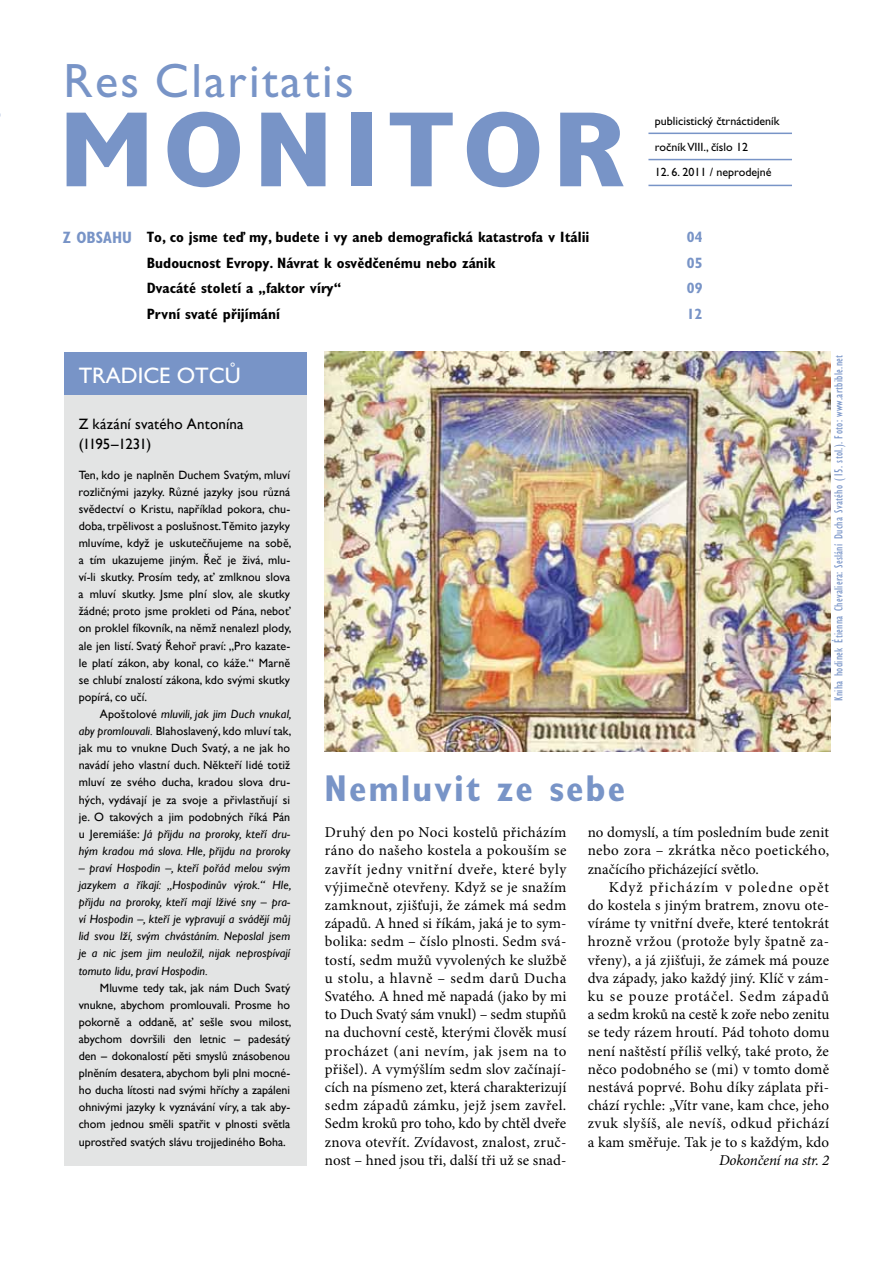
<style>
.page{position:relative;width:893px;height:1263px;background:#fff}
.page>*{position:absolute;margin:0;border:0;box-sizing:border-box;transform-origin:0 0}
.t1{font:700 condensed 107.7px "Gill Sans Std";letter-spacing:.05em;color:#7894c7;scale:1.25 1}
.t2{font:48.3px "Gill Sans Std";letter-spacing:.05em;color:#7894c7}
.t3{font:700 condensed 37.5px "Gill Sans Std";letter-spacing:.05em;color:#7894c7}
.t4{font:22.5px "Gill Sans Std";color:#fff}
.t5{font:15px/18.1px "Minion Pro";letter-spacing:.01em;color:#000;text-align:justify}
.t6{font:700 condensed 15px "Gill Sans Std";color:#000}
.t7{font:15px/19.5px "Gill Sans";letter-spacing:.01em;color:#000}
.t8{font:italic 15px "Minion Pro";letter-spacing:-.015em;color:#000}
.t9{font:700 condensed 15px "Gill Sans Std";color:#7894c7}
.t10{font:12px/17.1px "Gill Sans";letter-spacing:.005em;color:#000;text-align:justify}
.t11{font:italic 12px/17.1px "Gill Sans";letter-spacing:.01em;color:#000;text-align:justify}
.t12{font:condensed 12px "Gill Sans Std";letter-spacing:.025em;color:#7894c7}
.t13{font:12px/25.5px "Gill Sans Std";color:#000}
.s1{font-size:16.5px;color:#7894c7}
.s2{font-style:italic}
</style>
<div class="page">
<div style="left:64px;top:352px;width:242px;height:813px;background:#e3e4e4"></div>
<div style="left:64px;top:352px;width:242px;height:42px;background:#7894c7"></div>
<hr style="left:648px;top:133px;width:144px;height:1px;background:#7894c7">
<hr style="left:648px;top:159px;width:144px;height:1px;background:#7894c7">
<hr style="left:648px;top:185px;width:144px;height:1px;background:#7894c7">
<img style="left:325px;top:352px;width:505px;height:400px">
<h2 class="t2" style="left:63px;top:53px;width:292px">Res Claritatis</h2>
<h1 class="t1" style="left:57px;top:86px;width:456px">MONITOR</h1>
<p class="t13" style="left:655px;top:108px;width:126px">publicistický čtrnáctideník ročník VIII., číslo 12</p>
<p class="t13" style="left:655px;top:159px;width:118px">12. 6. 2011 / neprodejné</p>
<p class="t6" style="left:63px;top:228px;width:528px"><span class="s1">Z OBSAHU</span> To, co jsme teď my, budete i vy aneb demografická katastrofa v Itálii</p>
<p class="t9" style="left:687px;top:228px;width:17px">04</p>
<p class="t6" style="left:147px;top:254px;width:350px">Budoucnost Evropy. Návrat k osvědčenému nebo zánik</p>
<p class="t9" style="left:687px;top:254px;width:17px">05</p>
<p class="t6" style="left:147px;top:279px;width:196px">Dvacáté století a „faktor víry“</p>
<p class="t9" style="left:687px;top:279px;width:17px">09</p>
<p class="t6" style="left:147px;top:305px;width:135px">První svaté přijímání</p>
<p class="t9" style="left:687px;top:305px;width:17px">12</p>
<h3 class="t4" style="left:79px;top:362px;width:164px">TRADICE OTCŮ</h3>
<p class="t7" style="left:79px;top:415px;width:166px">Z kázání svatého Antonína (1195–1231)</p>
<p class="t10" style="left:79px;top:466px;width:214px">Ten, kdo je naplněn Duchem Svatým, mluví rozličnými jazyky. Různé jazyky jsou různá svědectví o Kristu, například pokora, chu&shy;doba, trpělivost a poslušnost.Těmito jazyky mluvíme, když je uskutečňujeme na sobě, a tím ukazujeme jiným. Řeč je živá, mlu&shy;ví-li skutky. Prosím tedy, ať zmlknou slova a mluví skutky. Jsme plní slov, ale skutky žádné; proto jsme prokleti od Pána, neboť on proklel fíkovník, na němž nenalezl plody, ale jen listí. Svatý Řehoř praví: „Pro kazate&shy;le platí zákon, aby konal, co káže.“ Marně se chlubí znalostí zákona, kdo svými skutky popírá, co učí.</p>
<p class="t10" style="left:79px;top:706px;width:214px;text-indent:21px">Apoštolové <span class="s2">mluvili, jak jim Duch vnukal, aby promlouvali.</span> Blahoslavený, kdo mluví tak, jak mu to vnukne Duch Svatý, a ne jak ho navádí jeho vlastní duch. Někteří lidé totiž mluví ze svého ducha, kradou slova dru&shy;hých, vydávají je za svoje a přivlastňují si je. O takových a jim podobných říká Pán u Jeremiáše: <span class="s2">Já přijdu na proroky, kteří dru&shy;hým kradou má slova. Hle, přijdu na proroky</span></p>
<p class="t11" style="left:79px;top:859px;width:214px">– praví Hospodin –, kteří pořád melou svým jazykem a říkají: „Hospodinův výrok.“ Hle, přijdu na proroky, kteří mají lživé sny – pra&shy;ví Hospodin –, kteří je vypravují a svádějí můj lid svou lží, svým chvástáním. Neposlal jsem je a nic jsem jim neuložil, nijak neprospívají tomuto lidu, praví Hospodin.</p>
<p class="t10" style="left:79px;top:979px;width:214px;text-indent:21px">Mluvme tedy tak, jak nám Duch Svatý vnukne, abychom promlouvali. Prosme ho pokorně a oddaně, ať sešle svou milost, abychom dovršili den letnic – padesátý den – dokonalostí pěti smyslů znásobenou plněním desatera, abychom byli plni mocné&shy;ho ducha lítosti nad svými hříchy a zapáleni ohnivými jazyky k vyznávání víry, a tak aby&shy;chom jednou směli spatřit v plnosti světla uprostřed svatých slávu trojjediného Boha.</p>
<p class="t12" style="left:832px;top:701px;width:347px;rotate:-90deg">Kniha hodinek Étienna Chevaliera: Seslání Ducha Svatého (15. stol.). Foto: www.artbible.net</p>
<h3 class="t3" style="left:324px;top:766px;width:303px">Nemluvit ze sebe</h3>
<p class="t5" style="left:325px;top:823px;width:243px">Druhý den po Noci kostelů přicházím ráno do našeho kostela a pokouším se zavřít jedny vnitřní dveře, které byly výjimečně otevřeny. Když se je snažím zamknout, zjišťuji, že zámek má sedm západů. A hned si říkám, jaká je to sym&shy;bolika: sedm – číslo plnosti. Sedm svá&shy;tostí, sedm mužů vyvolených ke službě u stolu, a hlavně – sedm darů Ducha Svatého. A hned mě napadá (jako by mi to Duch Svatý sám vnukl) – sedm stupňů na duchovní cestě, kterými člověk musí procházet (ani nevím, jak jsem na to přišel). A vymýšlím sedm slov začínají&shy;cích na písmeno zet, která charakterizují sedm západů zámku, jejž jsem zavřel.<br>Sedm kroků pro toho, kdo by chtěl dveře znova otevřít. Zvídavost, znalost, zruč&shy;nost – hned jsou tři, další tři už se snad-</p>
<p class="t5" style="left:588px;top:823px;width:243px">no domyslí, a tím posledním bude zenit nebo zora – zkrátka něco poetického, značícího přicházející světlo.</p>
<p class="t5" style="left:588px;top:878px;width:243px;text-indent:21px">Když přicházím v poledne opět do kostela s jiným bratrem, znovu ote&shy;víráme ty vnitřní dveře, které tentokrát hrozně vržou (protože byly špatně za&shy;vřeny), a já zjišťuji, že zámek má pouze dva západy, jako každý jiný. Klíč v zám&shy;ku se pouze protáčel. Sedm západů a sedm kroků na cestě k zoře nebo zenitu se tedy rázem hroutí. Pád tohoto domu není naštěstí příliš velký, také proto, že něco podobného se (mi) v tomto domě nestává poprvé. Bohu díky záplata při&shy;chází rychle: „Vítr vane, kam chce, jeho zvuk slyšíš, ale nevíš, odkud přichází a kam směřuje. Tak je to s každým, kdo</p>
<p class="t8" style="left:719px;top:1150px;width:112px">Dokončení na str. 2</p>
</div>
